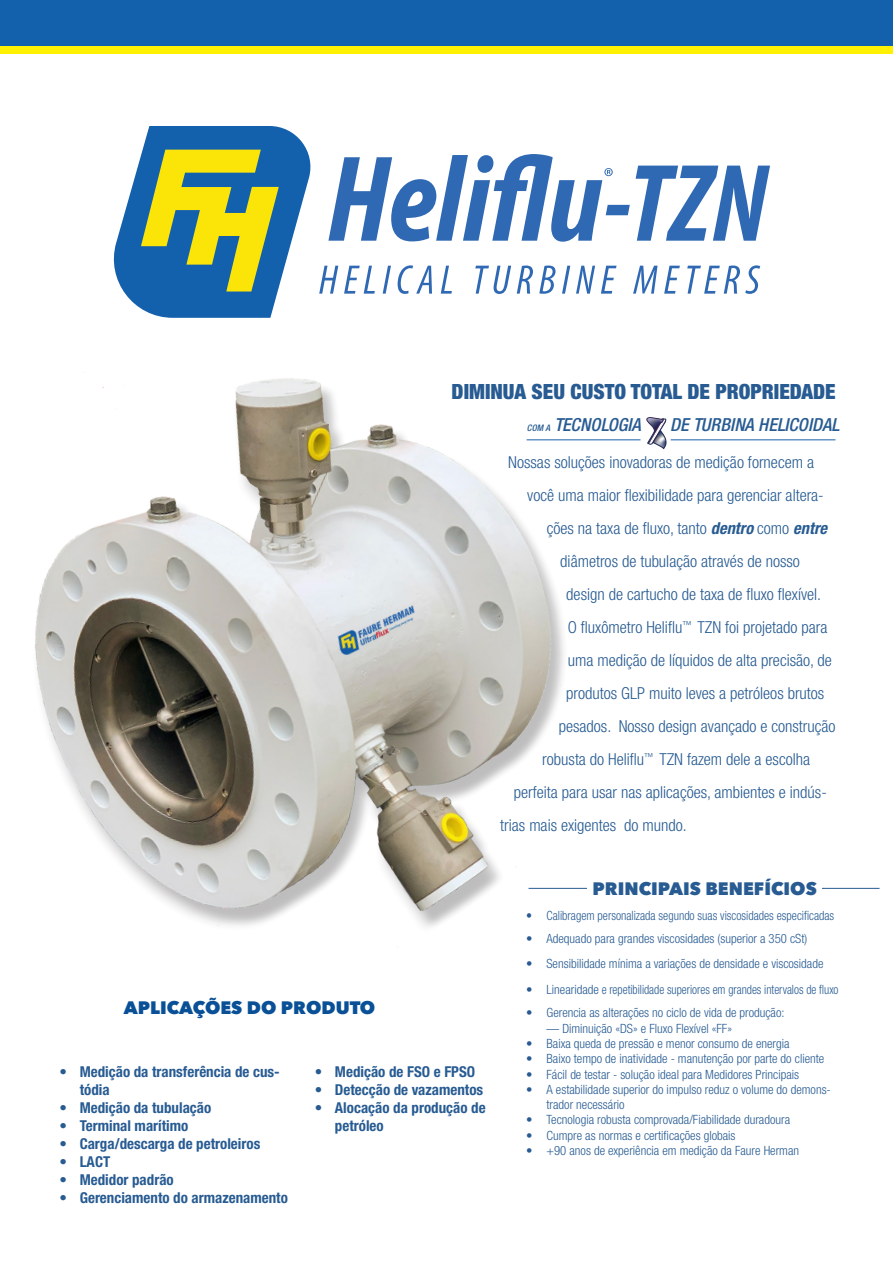
<style>
.page{position:relative;width:893px;height:1263px;background:#fff}
.page>*{position:absolute;margin:0;border:0;box-sizing:border-box;transform-origin:0 0}
.t1{font:900 condensed 21px "Helvetica Neue LT Pro";color:#275b92}
.t2{font:italic 500 condensed 18px "Helvetica Neue LT Pro";letter-spacing:.005em;color:#275b92}
.t3{font:800 18px "Avenir Next";color:#275b92}
.t4{font:800 18px "Avenir Next";color:#095097}
.Text_-_Hero{font:300 condensed 16.5px "Helvetica Neue LT Pro";color:#275b92}
.t5{font:700 condensed 15px/18px "Helvetica Neue LT Pro";color:#275b92}
.t6{font:300 condensed 12.75px/15.3px "Helvetica Neue LT Pro";color:#275b92}
.t7{font:300 condensed 12.75px "Helvetica Neue LT Pro";color:#275b92;scale:.94 1}
.s1{font-size:9px}
.s2{font-weight:700;font-style:italic}
</style>
<div class="page">
<img style="left:35px;top:372px;width:583px;height:555px">
<hr style="left:528px;top:888px;width:351px;height:1px;background:#275b92">
<div style="left:0;top:0;width:893px;height:49px;background:#1360ac"></div>
<div style="left:0;top:46px;width:893px;height:8px;background:#fff101"></div>
<div style="left:587px;top:877px;width:235px;height:22px;background:#fff"></div>
<div style="left:519px;top:911px;width:320px;height:261px;background:#fff"></div>
<svg style="left:113px;top:126px;width:657px;height:192px"></svg>
<svg style="left:646px;top:417px;width:21px;height:31px"></svg>
<hr style="left:527px;top:439px;width:113px;height:1px;background:#1a61ac">
<hr style="left:671px;top:439px;width:164px;height:1px;background:#1a61ac">
<p class="t1" style="left:452px;top:379px;width:386px">DIMINUA SEU CUSTO TOTAL DE PROPRIEDADE</p>
<p class="t2" style="left:527px;top:414px;width:116px"><span class="s1">COM A</span> TECNOLOGIA</p>
<p class="t2" style="left:670px;top:414px;width:171px">DE TURBINA HELICOIDAL</p>
<p class="Text_-_Hero" style="left:508px;top:453px;width:307px">Nossas soluções inovadoras de medição fornecem a</p>
<p class="Text_-_Hero" style="left:527px;top:486px;width:298px">você uma maior flexibilidade para gerenciar altera-</p>
<p class="Text_-_Hero" style="left:547px;top:519px;width:282px">ções na taxa de fluxo, tanto <span class="s2">dentro</span> como <span class="s2">entre</span></p>
<p class="Text_-_Hero" style="left:560px;top:552px;width:241px">diâmetros de tubulação através de nosso</p>
<p class="Text_-_Hero" style="left:566px;top:585px;width:256px">design de cartucho de taxa de fluxo flexível.</p>
<p class="Text_-_Hero" style="left:568px;top:618px;width:261px">O fluxômetro Heliflu<sup>™</sup> TZN foi projetado para</p>
<p class="Text_-_Hero" style="left:568px;top:651px;width:266px">uma medição de líquidos de alta precisão, de</p>
<p class="Text_-_Hero" style="left:566px;top:684px;width:260px">produtos GLP muito leves a petróleos brutos</p>
<p class="Text_-_Hero" style="left:559px;top:717px;width:278px">pesados. Nosso design avançado e construção</p>
<p class="Text_-_Hero" style="left:542px;top:750px;width:269px">robusta do Heliflu<sup>™</sup> TZN fazem dele a escolha</p>
<p class="Text_-_Hero" style="left:514px;top:783px;width:315px">perfeita para usar nas aplicações, ambientes e indús-</p>
<p class="Text_-_Hero" style="left:500px;top:816px;width:188px">trias mais exigentes do mundo.</p>
<p class="t4" style="left:124px;top:996px;width:253px">APLICAÇÕES DO PRODUTO</p>
<p class="t5" style="left:80px;top:1062px;width:202px;text-indent:-20px">• Medição da transferência de cus&shy;tódia</p>
<p class="t5" style="left:59px;top:1098px;width:153px">• Medição da tubulação</p>
<p class="t5" style="left:59px;top:1116px;width:130px">• Terminal marítimo</p>
<p class="t5" style="left:59px;top:1134px;width:202px">• Carga/descarga de petroleiros</p>
<p class="t5" style="left:59px;top:1152px;width:52px">• LACT</p>
<p class="t5" style="left:59px;top:1170px;width:116px">• Medidor padrão</p>
<p class="t5" style="left:59px;top:1188px;width:230px">• Gerenciamento do armazenamento</p>
<p class="t5" style="left:315px;top:1062px;width:162px">• Medição de FSO e FPSO</p>
<p class="t5" style="left:315px;top:1080px;width:170px">• Detecção de vazamentos</p>
<p class="t5" style="left:335px;top:1098px;width:152px;text-indent:-20px">• Alocação da produção de petróleo</p>
<p class="t3" style="left:593px;top:878px;width:226px">PRINCIPAIS BENEFÍCIOS</p>
<p class="t7" style="left:526px;top:909px;width:329px">• Calibragem personalizada segundo suas viscosidades especificadas</p>
<p class="t6" style="left:526px;top:931px;width:282px">• Adequado para grandes viscosidades (superior a 350 cSt)</p>
<p class="t6" style="left:526px;top:956px;width:299px">• Sensibilidade mínima a variações de densidade e viscosidade</p>
<p class="t6" style="left:526px;top:982px;width:314px">• Linearidade e repetibilidade superiores em grandes intervalos de fluxo</p>
<p class="t6" style="left:526px;top:1005px;width:260px">• Gerencia as alterações no ciclo de vida de produção:</p>
<p class="t6" style="left:546px;top:1020px;width:187px">— Diminuição «DS» e Fluxo Flexível «FF»</p>
<p class="t6" style="left:526px;top:1036px;width:265px">• Baixa queda de pressão e menor consumo de energia</p>
<p class="t6" style="left:526px;top:1051px;width:299px">• Baixo tempo de inatividade - manutenção por parte do cliente</p>
<p class="t6" style="left:526px;top:1066px;width:274px">• Fácil de testar - solução ideal para Medidores Principais</p>
<p class="t6" style="left:546px;top:1081px;width:286px;text-indent:-20px">• A estabilidade superior do impulso reduz o volume do demons&shy;trador necessário</p>
<p class="t6" style="left:526px;top:1112px;width:265px">• Tecnologia robusta comprovada/Fiabilidade duradoura</p>
<p class="t6" style="left:526px;top:1127px;width:211px">• Cumpre as normas e certificações globais</p>
<p class="t6" style="left:526px;top:1143px;width:274px">• +90 anos de experiência em medição da Faure Herman</p>
</div>
